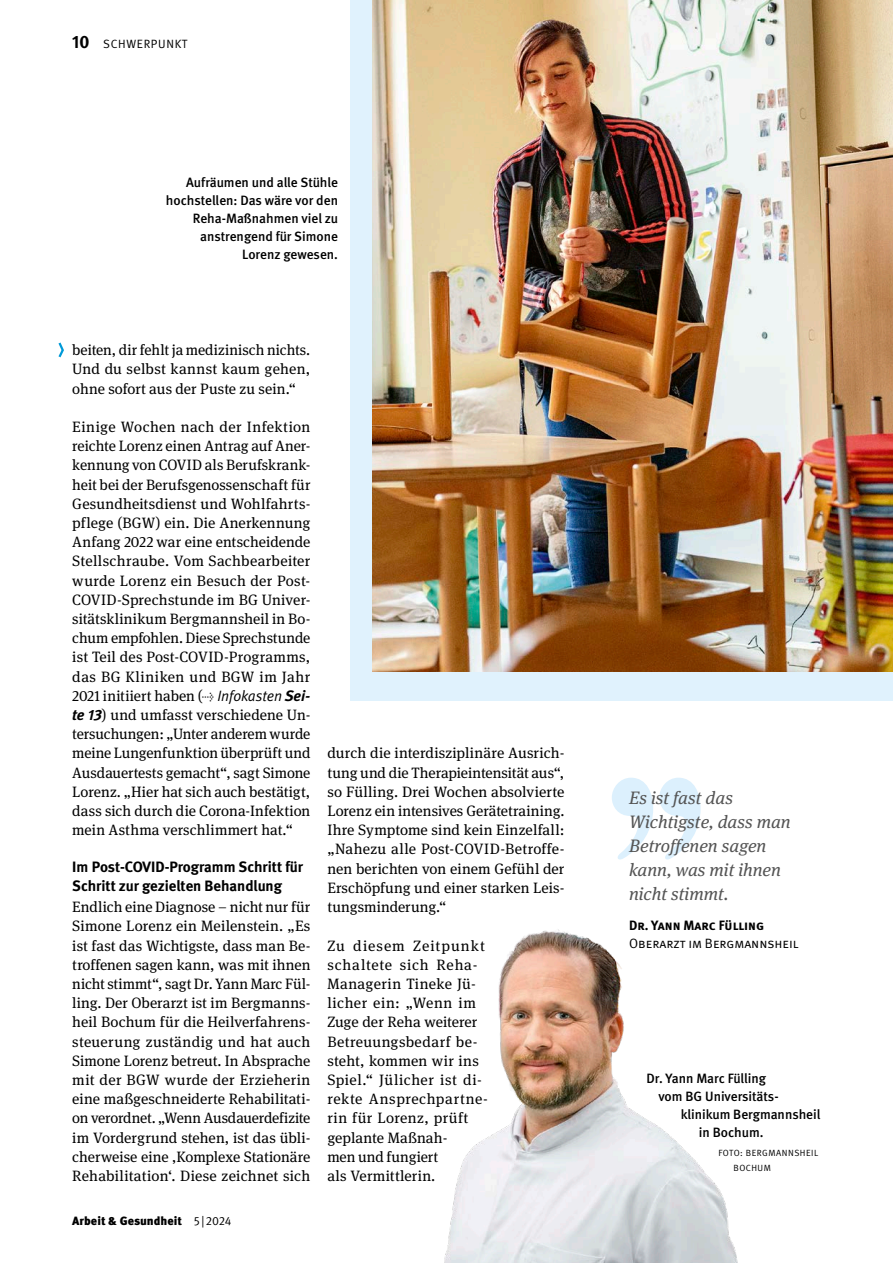
<style>
.page{position:relative;width:893px;height:1263px;background:#fff}
.page>*{position:absolute;margin:0;border:0;box-sizing:border-box;transform-origin:0 0}
.t1{font:italic 18px/24px "DGUV Meta Serif";color:#555}
.t2{font:15px/19.2px "DGUV Meta Serif";letter-spacing:.015em;color:#000;text-align:justify}
.t3{font:700 15px/19.2px "DGUV Meta";color:#000}
.t4{font:500 13.5px/18px "DGUV Meta";color:#000;text-align:right}
.t5{font:13.5px "DGUV Meta";color:#000}
.t6{font:700 13.5px "DGUV Meta";color:#000}
.t7{font:900 12px "Meta Pro";color:#000}
.t8{font:12px "DGUV Meta";letter-spacing:.06em;color:#000}
.t9{font:9px/15px "DGUV Meta";letter-spacing:.06em;color:#000}
.s1{font-weight:700;font-size:18px}
.s2{font-family:"DGUV Meta";font-style:italic}
.s3{font-family:"DGUV Meta";font-weight:700;font-style:italic}
.s4{font-family:"DGUV Meta";font-weight:400}
</style>
<div class="page">
<div style="left:351px;top:0;width:542px;height:701px;background:#e0f2fd"></div>
<svg style="left:58px;top:342px;width:6px;height:16px"></svg>
<img style="left:372px;top:0;width:521px;height:672px">
<img style="left:444px;top:929px;width:294px;height:334px">
<svg style="left:612px;top:778px;width:41px;height:82px"></svg>
<svg style="left:659px;top:778px;width:42px;height:82px"></svg>
<p class="t8" style="left:72px;top:37px;width:117px"><span class="s1">10</span> SCHWERPUNKT</p>
<p class="t4" style="left:166px;top:174px;width:174px">Aufräumen und alle Stühle hochstellen: Das wäre vor den<br>Reha-Maßnahmen viel zu anstrengend für Simone<br>Lorenz gewesen.</p>
<p class="t2" style="left:72px;top:341px;width:240px">beiten, dir fehlt ja medizinisch nichts.<br>Und du selbst kannst kaum gehen, ohne sofort aus der Puste zu sein.“</p>
<p class="t2" style="left:72px;top:418px;width:240px">Einige Wochen nach der Infektion reichte Lorenz einen Antrag auf Aner&shy;kennung von COVID als Berufskrank&shy;heit bei der Berufsgenossenschaft für Gesundheitsdienst und Wohlfahrts&shy;pflege (BGW) ein. Die Anerkennung Anfang 2022 war eine entscheidende Stellschraube. Vom Sachbearbeiter wurde Lorenz ein Besuch der Post-COVID-Sprechstunde im BG Univer&shy;sitätsklinikum Bergmannsheil in Bo&shy;chum empfohlen. Diese Sprechstunde ist Teil des Post-COVID-Programms, das BG Kliniken und BGW im Jahr 2021 initiiert haben (→ <span class="s2">Infokasten</span> <span class="s3">Sei&shy;te 13</span>) und umfasst verschiedene Un&shy;tersuchungen: „Unter anderem wurde meine Lungenfunktion überprüft und Ausdauertests gemacht“, sagt Simone Lorenz. „Hier hat sich auch bestätigt, dass sich durch die Corona-Infektion mein Asthma verschlimmert hat.“</p>
<p class="t3" style="left:72px;top:858px;width:232px">Im Post-COVID-Programm Schritt für<br>Schritt zur gezielten Behandlung</p>
<p class="t2" style="left:72px;top:898px;width:240px">Endlich eine Diagnose – nicht nur für Simone Lorenz ein Meilenstein. „Es ist fast das Wichtigste, dass man Be&shy;troffenen sagen kann, was mit ihnen nicht stimmt“, sagt Dr. Yann Marc Fül&shy;ling. Der Oberarzt ist im Bergmanns&shy;heil Bochum für die Heilverfahrens&shy;steuerung zuständig und hat auch Simone Lorenz betreut. In Absprache mit der BGW wurde der Erzieherin eine maßgeschneiderte Rehabilitati&shy;on verordnet. „Wenn Ausdauerdefizite im Vordergrund stehen, ist das übli&shy;cherweise eine ‚Komplexe Stationäre Rehabilitation‘. Diese zeichnet sich</p>
<p class="t7" style="left:72px;top:1213px;width:161px">Arbeit &amp; Gesundheit <span class="s4">5 |2024</span></p>
<p class="t2" style="left:327px;top:744px;width:239px">durch die interdisziplinäre Ausrich&shy;tung und die Therapieintensität aus“, so Fülling. Drei Wochen absolvierte Lorenz ein intensives Gerätetraining.<br>Ihre Symptome sind kein Einzelfall: „Nahezu alle Post-COVID-Betroffe&shy;nen berichten von einem Gefühl der Erschöpfung und einer starken Leis&shy;tungsminderung.“</p>
<p class="t2" style="left:327px;top:936px;width:162px;text-align:left">Zu diesem Zeitpunkt schaltete sich Reha-<br>Managerin Tineke Jü&shy;licher ein: „Wenn im<br>Zuge der Reha weiterer<br>Betreuungsbedarf be&shy;steht, kommen wir ins<br>Spiel.“ Jülicher ist di&shy;rekte Ansprechpartne&shy;rin für Lorenz, prüft geplante Maßnah-<br>men und fungiert<br>als Vermittlerin.</p>
<p class="t1" style="left:629px;top:786px;width:163px">Es ist fast das<br>Wichtigste, dass man<br>Betroffenen sagen kann, was mit ihnen nicht stimmt.</p>
<p class="t6" style="left:629px;top:917px;width:137px">Dr. Yann Marc Fülling</p>
<p class="t5" style="left:629px;top:936px;width:171px">Oberarzt im Bergmannsheil</p>
<p class="t4" style="left:646px;top:1069px;width:121px">Dr. Yann Marc Fülling</p>
<p class="t4" style="left:658px;top:1087px;width:122px">vom BG Universitäts-</p>
<p class="t4" style="left:681px;top:1105px;width:141px">klinikum Bergmannsheil</p>
<p class="t4" style="left:699px;top:1123px;width:66px">in Bochum.</p>
<p class="t9" style="left:733px;top:1145px;width:86px;text-indent:-15px">FOTO: BERGMANNSHEIL<br>BOCHUM</p>
</div>
